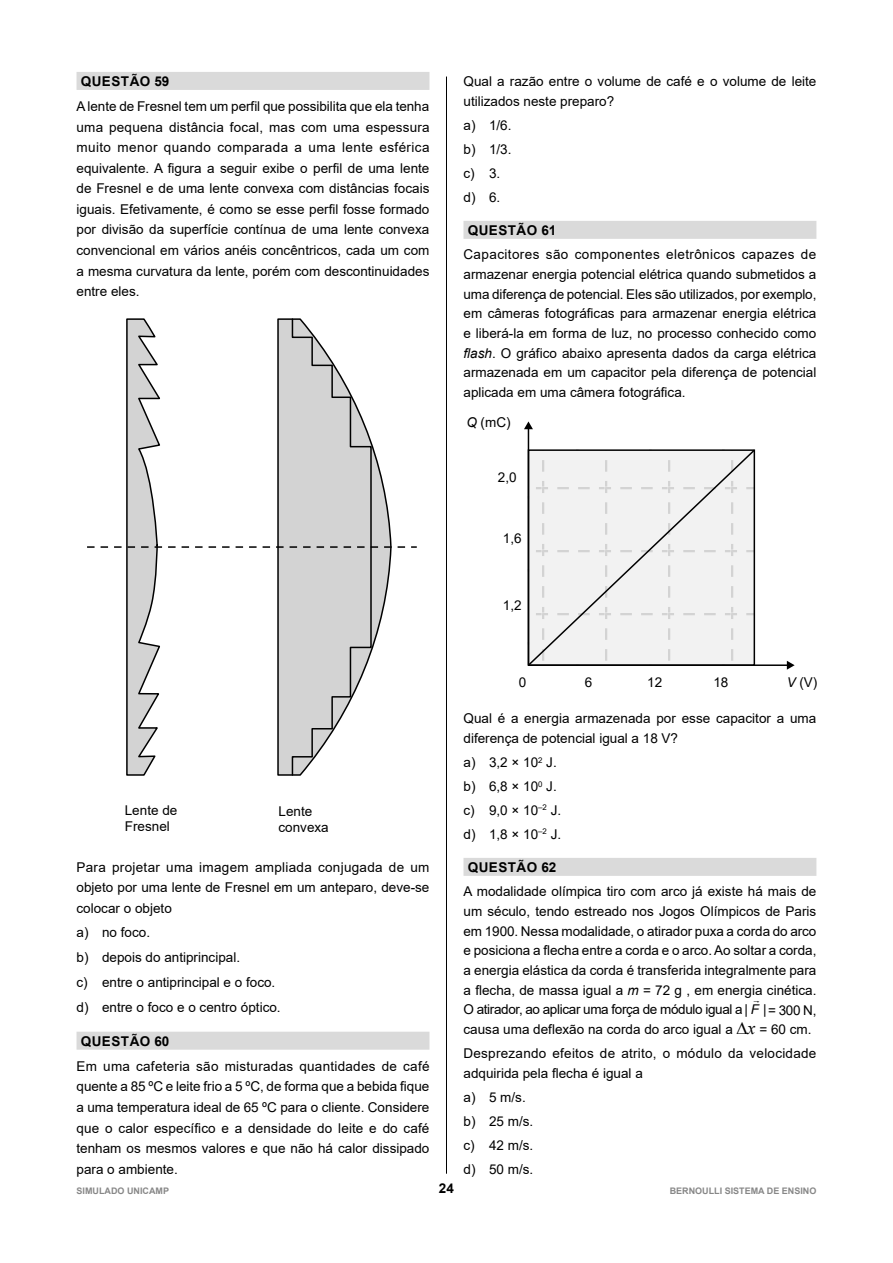
<style>
.page{position:relative;width:893px;height:1263px;background:#fff}
.page>*{position:absolute;margin:0;border:0;box-sizing:border-box;transform-origin:0 0}
.t1{font:13.5px/20.5px "Arial";color:#000}
.t2{font:13.5px/19.6px "Arial";letter-spacing:.02em;color:#000}
.t3{font:700 13.5px "Arial";letter-spacing:.035em;color:#000}
.t4{font:700 9px "Arial";color:#878787}
.s1{font-style:italic}
.s2{font-family:"Times New Roman";font-style:italic;font-size:18px}
</style>
<div class="page">
<hr style="left:446px;top:77px;width:1px;height:1097px;background:#000">
<div style="left:77px;top:72px;width:352px;height:18px;background:#dadada"></div>
<div style="left:77px;top:1032px;width:352px;height:18px;background:#dadada"></div>
<svg style="left:87px;top:318px;width:330px;height:458px"></svg>
<div style="left:463px;top:221px;width:353px;height:18px;background:#dadada"></div>
<div style="left:463px;top:858px;width:353px;height:18px;background:#dadada"></div>
<hr style="left:528px;top:428px;width:1px;height:237px;background:#000">
<svg style="left:524px;top:421px;width:9px;height:8px"></svg>
<hr style="left:528px;top:664px;width:260px;height:2px;background:#000">
<svg style="left:787px;top:661px;width:8px;height:9px"></svg>
<svg style="left:527px;top:448px;width:229px;height:218px"></svg>
<p class="t3" style="left:81px;top:72px;width:90px">QUESTÃO 59</p>
<p class="t1" style="left:77px;top:96px;width:355px;text-align:justify">A lente de Fresnel tem um perfil que possibilita que ela tenha uma pequena distância focal, mas com uma espessura muito menor quando comparada a uma lente esférica equivalente. A figura a seguir exibe o perfil de uma lente de Fresnel e de uma lente convexa com distâncias focais iguais. Efetivamente, é como se esse perfil fosse formado por divisão da superfície contínua de uma lente convexa convencional em vários anéis concêntricos, cada um com a mesma curvatura da lente, porém com descontinuidades entre eles.</p>
<p class="t1" style="left:125px;top:802px;width:54px;line-height:16.2px">Lente de<br>Fresnel</p>
<p class="t1" style="left:278px;top:803px;width:52px;line-height:16.2px">Lente convexa</p>
<p class="t1" style="left:77px;top:856px;width:354px;text-align:justify">Para projetar uma imagem ampliada conjugada de um objeto por uma lente de Fresnel em um anteparo, deve-se colocar o objeto</p>
<p class="t1" style="left:77px;top:920px;width:206px;line-height:24.8px">a) no foco.<br>b) depois do antiprincipal.<br>c) entre o antiprincipal e o foco. d) entre o foco e o centro óptico.</p>
<p class="t3" style="left:81px;top:1032px;width:90px">QUESTÃO 60</p>
<p class="t1" style="left:77px;top:1056px;width:354px;text-align:justify">Em uma cafeteria são misturadas quantidades de café quente a 85 ºC e leite frio a 5 ºC, de forma que a bebida fique a uma temperatura ideal de 65 ºC para o cliente. Considere que o calor específico e a densidade do leite e do café tenham os mesmos valores e que não há calor dissipado para o ambiente.</p>
<p class="t1" style="left:463px;top:72px;width:354px;line-height:19.6px">Qual a razão entre o volume de café e o volume de leite utilizados neste preparo?</p>
<p class="t1" style="left:463px;top:113px;width:50px;line-height:24px">a) 1/6. b) 1/3. c) 3. d) 6.</p>
<p class="t3" style="left:468px;top:221px;width:90px">QUESTÃO 61</p>
<p class="t1" style="left:463px;top:245px;width:354px;line-height:19.6px;text-align:justify">Capacitores são componentes eletrônicos capazes de armazenar energia potencial elétrica quando submetidos a uma diferença de potencial. Eles são utilizados, por exemplo, em câmeras fotográficas para armazenar energia elétrica e liberá-la em forma de luz, no processo conhecido como <span class="s1">flash</span>. O gráfico abaixo apresenta dados da carga elétrica armazenada em um capacitor pela diferença de potencial aplicada em uma câmera fotográfica.</p>
<p class="t1" style="left:466px;top:412px;width:46px"><span class="s1">Q</span> (mC)</p>
<p class="t1" style="left:498px;top:467px;width:20px">2,0</p>
<p class="t1" style="left:503px;top:528px;width:20px">1,6</p>
<p class="t1" style="left:503px;top:595px;width:20px">1,2</p>
<p class="t1" style="left:519px;top:672px;width:9px">0</p>
<p class="t1" style="left:585px;top:672px;width:9px">6</p>
<p class="t1" style="left:647px;top:672px;width:17px">12</p>
<p class="t1" style="left:713px;top:672px;width:17px">18</p>
<p class="t1" style="left:787px;top:672px;width:32px"><span class="s1">V</span> (V)</p>
<p class="t1" style="left:463px;top:709px;width:354px;line-height:19.6px">Qual é a energia armazenada por esse capacitor a uma diferença de potencial igual a 18 V?</p>
<p class="t1" style="left:463px;top:750px;width:99px;line-height:24px">a) 3,2 × 10<sup>2</sup> J. b) 6,8 × 10<sup>0</sup> J. c) 9,0 × 10<sup>–2</sup> J. d) 1,8 × 10<sup>–2</sup> J.</p>
<p class="t3" style="left:468px;top:858px;width:90px">QUESTÃO 62</p>
<p class="t1" style="left:463px;top:882px;width:354px;line-height:19.6px;text-align:justify">A modalidade olímpica tiro com arco já existe há mais de um século, tendo estreado nos Jogos Olímpicos de Paris em 1900. Nessa modalidade, o atirador puxa a corda do arco e posiciona a flecha entre a corda e o arco. Ao soltar a corda, a energia elástica da corda é transferida integralmente para a flecha, de massa igual a <span class="s1">m</span> = 72 g , em energia cinética.<br>O atirador, ao aplicar uma força de módulo igual a <span class="s1">| |</span></p>
<p class="t1" style="left:463px;top:1000px;width:354px;line-height:19.6px;text-indent:287px"><span class="s1">F</span> = 300 N, causa uma deflexão na corda do arco igual a ∆<span class="s2">x</span> = 60 cm.</p>
<p class="t2" style="left:463px;top:1043px;width:354px">Desprezando efeitos de atrito, o módulo da velocidade adquirida pela flecha é igual a</p>
<p class="t1" style="left:463px;top:1085px;width:71px;line-height:24px">a) 5 m/s. b) 25 m/s. c) 42 m/s. d) 50 m/s.</p>
<p class="t4" style="left:77px;top:1184px;width:94px">SIMULADO UNICAMP</p>
<p class="t3" style="left:439px;top:1179px;width:17px">24</p>
<p class="t4" style="left:670px;top:1184px;width:148px">BERNOULLI SISTEMA DE ENSINO</p>
</div>
